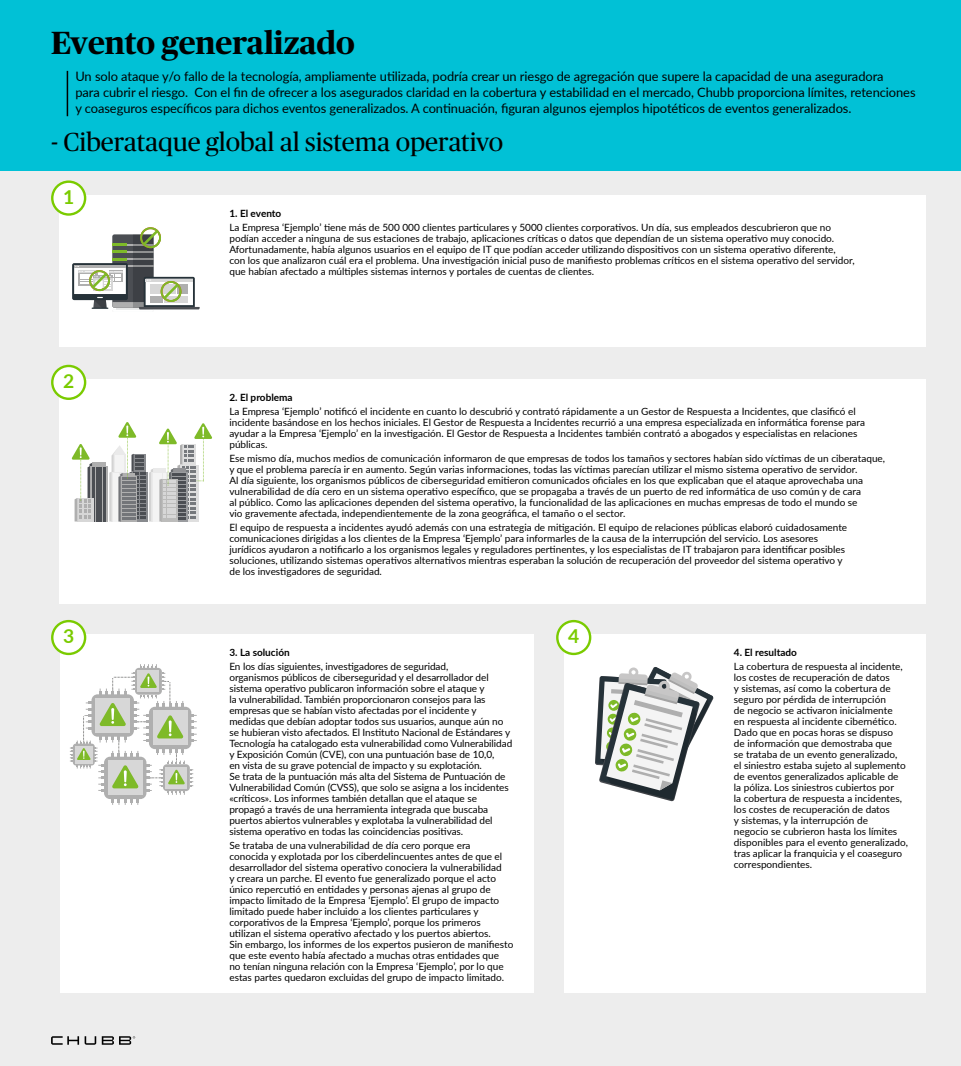
<style>
.page{position:relative;width:961px;height:1066px;background:#fff}
.page>*{position:absolute;margin:0;border:0;box-sizing:border-box;transform-origin:0 0}
.t1{font:700 32px "Chubb Publico";color:#000}
.t2{font:26px "Chubb Publico";color:#000}
.t3{font:700 19.2px "Lato";color:#7acb00}
.t4{font:13px/16px "Lato";letter-spacing:-.005em;color:#000}
.t5{font:10px/11px "Lato";color:#000}
.t6{font:700 10px "Lato";color:#000}
</style>
<div class="page">
<div style="left:0;top:171px;width:960px;height:895px;background:#ededed"></div>
<div style="left:60px;top:195px;width:865px;height:152px;background:#fff"></div>
<div style="left:52px;top:182px;width:33px;height:32px;background:#fff;border-radius:50%"></div>
<div style="left:51px;top:180px;width:35px;height:36px;border:2px solid #7acb00;border-radius:50%"></div>
<div style="left:60px;top:379px;width:865px;height:224px;background:#fff"></div>
<div style="left:52px;top:366px;width:33px;height:33px;background:#fff;border-radius:50%"></div>
<div style="left:51px;top:365px;width:35px;height:35px;border:2px solid #7acb00;border-radius:50%"></div>
<div style="left:60px;top:634px;width:473px;height:359px;background:#fff"></div>
<div style="left:52px;top:621px;width:33px;height:33px;background:#fff;border-radius:50%"></div>
<div style="left:51px;top:620px;width:35px;height:35px;border:2px solid #7acb00;border-radius:50%"></div>
<div style="left:564px;top:634px;width:361px;height:359px;background:#fff"></div>
<div style="left:557px;top:621px;width:33px;height:33px;background:#fff;border-radius:50%"></div>
<div style="left:556px;top:620px;width:35px;height:35px;border:2px solid #7acb00;border-radius:50%"></div>
<svg style="left:72px;top:227px;width:128px;height:83px"></svg>
<div style="left:153px;top:469px;width:12px;height:5px;background:#eaeaea"></div>
<div style="left:151px;top:472px;width:16px;height:49px;background:#f4f4f4"></div>
<div style="left:92px;top:463px;width:14px;height:6px;background:#afafaf"></div>
<svg style="left:95px;top:466px;width:13px;height:55px"></svg>
<hr style="left:92px;top:467px;width:3px;height:54px;background:#4b4e53">
<hr style="left:96px;top:467px;width:2px;height:54px;background:#4b4e53">
<hr style="left:100px;top:467px;width:2px;height:54px;background:#4b4e53">
<hr style="left:103px;top:467px;width:3px;height:54px;background:#4b4e53">
<div style="left:77px;top:498px;width:16px;height:23px;background:#d7d7d7"></div>
<svg style="left:72px;top:444px;width:20px;height:77px"></svg>
<svg style="left:159px;top:423px;width:53px;height:98px"></svg>
<svg style="left:109px;top:422px;width:44px;height:99px"></svg>
<svg style="left:70px;top:664px;width:127px;height:141px"></svg>
<svg style="left:595px;top:667px;width:118px;height:134px"></svg>
<svg style="left:51px;top:1036px;width:84px;height:9px"></svg>
<div style="left:0;top:0;width:960px;height:171px;background:#01c1d6"></div>
<hr style="left:67px;top:71px;width:1px;height:45px;background:#000">
<h1 class="t1" style="left:51px;top:20px;width:305px">Evento generalizado</h1>
<p class="t4" style="left:75px;top:68px;width:841px">Un solo ataque y/o fallo de la tecnología, ampliamente utilizada, podría crear un riesgo de agregación que supere la capacidad de una aseguradora<br>para cubrir el riesgo. Con el fin de ofrecer a los asegurados claridad en la cobertura y estabilidad en el mercado, Chubb proporciona límites, retenciones y coaseguros específicos para dichos eventos generalizados. A continuación, figuran algunos ejemplos hipotéticos de eventos generalizados.</p>
<h2 class="t2" style="left:51px;top:124px;width:453px">- Ciberataque global al sistema operativo</h2>
<h3 class="t3" style="left:63px;top:182px;width:13px">1</h3>
<h3 class="t3" style="left:63px;top:367px;width:13px">2</h3>
<p class="t6" style="left:229px;top:206px;width:53px">1. El evento</p>
<p class="t5" style="left:229px;top:221px;width:626px">La Empresa ‘Ejemplo’ tiene más de 500 000 clientes particulares y 5000 clientes corporativos. Un día, sus empleados descubrieron que no podían acceder a ninguna de sus estaciones de trabajo, aplicaciones críticas o datos que dependían de un sistema operativo muy conocido.<br>Afortunadamente, había algunos usuarios en el equipo de IT que podían acceder utilizando dispositivos con un sistema operativo diferente,<br>con los que analizaron cuál era el problema. Una investigación inicial puso de manifiesto problemas críticos en el sistema operativo del servidor, que habían afectado a múltiples sistemas internos y portales de cuentas de clientes.</p>
<p class="t6" style="left:229px;top:390px;width:65px">2. El problema</p>
<p class="t5" style="left:229px;top:405px;width:637px">La Empresa ‘Ejemplo’ notificó el incidente en cuanto lo descubrió y contrató rápidamente a un Gestor de Respuesta a Incidentes, que clasificó el incidente basándose en los hechos iniciales. El Gestor de Respuesta a Incidentes recurrió a una empresa especializada en informática forense para ayudar a la Empresa ‘Ejemplo’ en la investigación. El Gestor de Respuesta a Incidentes también contrató a abogados y especialistas en relaciones públicas.</p>
<p class="t5" style="left:229px;top:452px;width:657px">Ese mismo día, muchos medios de comunicación informaron de que empresas de todos los tamaños y sectores habían sido víctimas de un ciberataque, y que el problema parecía ir en aumento. Según varias informaciones, todas las víctimas parecían utilizar el mismo sistema operativo de servidor.<br>Al día siguiente, los organismos públicos de ciberseguridad emitieron comunicados oficiales en los que explicaban que el ataque aprovechaba una vulnerabilidad de día cero en un sistema operativo específico, que se propagaba a través de un puerto de red informática de uso común y de cara<br>al público. Como las aplicaciones dependen del sistema operativo, la funcionalidad de las aplicaciones en muchas empresas de todo el mundo se<br>vio gravemente afectada, independientemente de la zona geográfica, el tamaño o el sector.</p>
<p class="t5" style="left:229px;top:521px;width:619px">El equipo de respuesta a incidentes ayudó además con una estrategia de mitigación. El equipo de relaciones públicas elaboró cuidadosamente comunicaciones dirigidas a los clientes de la Empresa ‘Ejemplo’ para informarles de la causa de la interrupción del servicio. Los asesores jurídicos ayudaron a notificarlo a los organismos legales y reguladores pertinentes, y los especialistas de IT trabajaron para identificar posibles soluciones, utilizando sistemas operativos alternativos mientras esperaban la solución de recuperación del proveedor del sistema operativo y de los investigadores de seguridad.</p>
<h3 class="t3" style="left:63px;top:622px;width:13px">3</h3>
<h3 class="t3" style="left:568px;top:622px;width:13px">4</h3>
<p class="t6" style="left:229px;top:645px;width:62px">3. La solución</p>
<p class="t5" style="left:229px;top:660px;width:284px">En los días siguientes, investigadores de seguridad,<br>organismos públicos de ciberseguridad y el desarrollador del sistema operativo publicaron información sobre el ataque y<br>la vulnerabilidad. También proporcionaron consejos para las empresas que se habían visto afectadas por el incidente y medidas que debían adoptar todos sus usuarios, aunque aún no se hubieran visto afectados. El Instituto Nacional de Estándares y Tecnología ha catalogado esta vulnerabilidad como Vulnerabilidad y Exposición Común (CVE), con una puntuación base de 10,0,<br>en vista de su grave potencial de impacto y su explotación.<br>Se trata de la puntuación más alta del Sistema de Puntuación de Vulnerabilidad Común (CVSS), que solo se asigna a los incidentes «críticos». Los informes también detallan que el ataque se propagó a través de una herramienta integrada que buscaba puertos abiertos vulnerables y explotaba la vulnerabilidad del sistema operativo en todas las coincidencias positivas.</p>
<p class="t5" style="left:229px;top:839px;width:285px">Se trataba de una vulnerabilidad de día cero porque era<br>conocida y explotada por los ciberdelincuentes antes de que el desarrollador del sistema operativo conociera la vulnerabilidad<br>y creara un parche. El evento fue generalizado porque el acto único repercutió en entidades y personas ajenas al grupo de impacto limitado de la Empresa ‘Ejemplo’. El grupo de impacto limitado puede haber incluido a los clientes particulares y corporativos de la Empresa ‘Ejemplo’, porque los primeros utilizan el sistema operativo afectado y los puertos abiertos.<br>Sin embargo, los informes de los expertos pusieron de manifiesto que este evento había afectado a muchas otras entidades que<br>no tenían ninguna relación con la Empresa ‘Ejemplo’, por lo que estas partes quedaron excluidas del grupo de impacto limitado.</p>
<p class="t6" style="left:733px;top:645px;width:64px">4. El resultado</p>
<p class="t5" style="left:733px;top:660px;width:175px">La cobertura de respuesta al incidente, los costes de recuperación de datos<br>y sistemas, así como la cobertura de seguro por pérdida de interrupción<br>de negocio se activaron inicialmente<br>en respuesta al incidente cibernético.<br>Dado que en pocas horas se dispuso<br>de información que demostraba que<br>se trataba de un evento generalizado,<br>el siniestro estaba sujeto al suplemento de eventos generalizados aplicable de la póliza. Los siniestros cubiertos por<br>la cobertura de respuesta a incidentes, los costes de recuperación de datos<br>y sistemas, y la interrupción de<br>negocio se cubrieron hasta los límites disponibles para el evento generalizado, tras aplicar la franquicia y el coaseguro correspondientes.</p>
</div>
